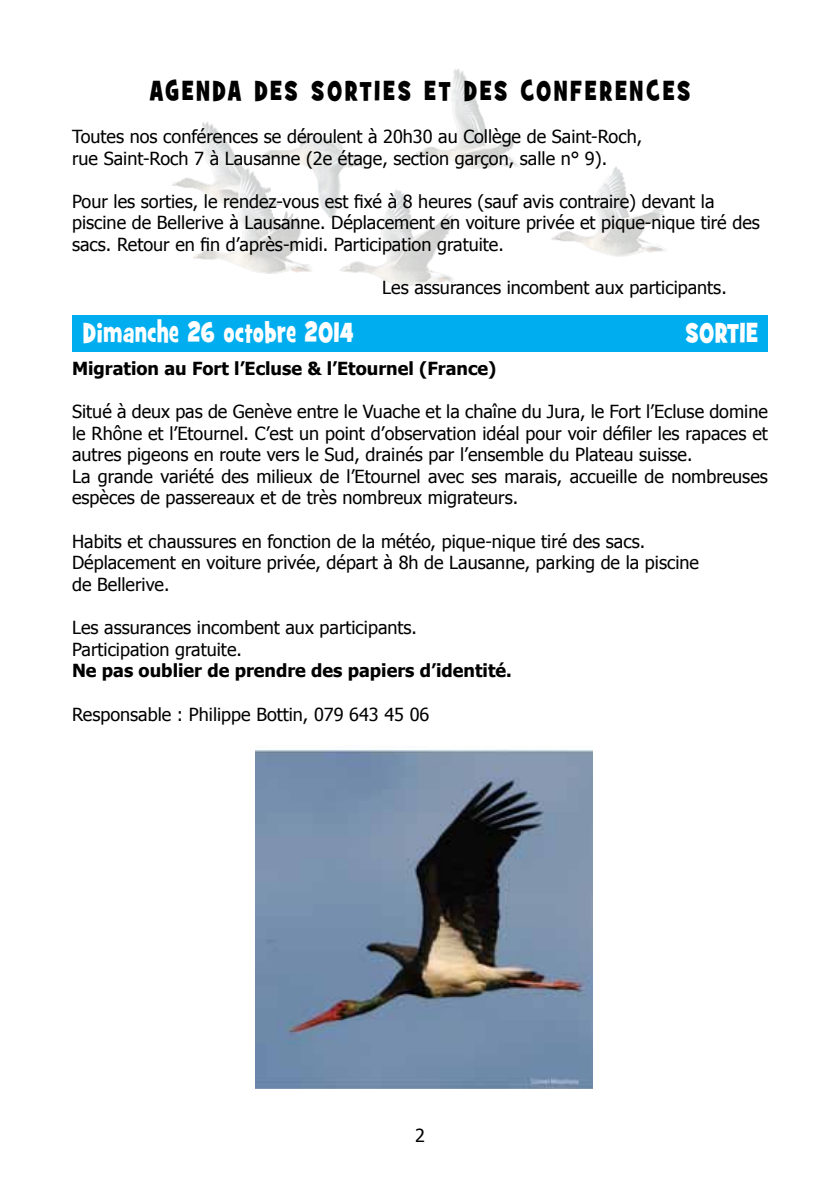
<style>
.page{position:relative;width:840px;height:1191px;background:#fff}
.page>*{position:absolute;margin:0;border:0;box-sizing:border-box;transform-origin:0 0}
.t1{font:700 28px "Grilled Cheese BTN Cn";letter-spacing:.11em;color:#000}
.t2{font:700 28px "Grilled Cheese BTN Cn";letter-spacing:.03em;color:#fff}
.t3{font:18px/21.6px "Tahoma";color:#000}
.t4{font:700 18px "Tahoma";color:#000}
</style>
<div class="page">
<img style="left:172px;top:69px;width:492px;height:217px">
<div style="left:72px;top:315px;width:695px;height:36px;background:#00aeef"></div>
<img style="left:255px;top:749px;width:336px;height:340px">
<h1 class="t1" style="left:150px;top:72px;width:542px">AGENDA DES SORTIES ET DES CONFERENCES</h1>
<p class="t3" style="left:72px;top:125px;width:571px">Toutes nos conférences se déroulent à 20h30 au Collège de Saint-Roch, rue Saint-Roch 7 à Lausanne (2e étage, section garçon, salle n° 9).</p>
<p class="t3" style="left:72px;top:190px;width:689px">Pour les sorties, le rendez-vous est fixé à 8 heures (sauf avis contraire) devant la piscine de Bellerive à Lausanne. Déplacement en voiture privée et pique-nique tiré des sacs. Retour en fin d’après-midi. Participation gratuite.</p>
<p class="t3" style="left:382px;top:276px;width:346px">Les assurances incombent aux participants.</p>
<h1 class="t2" style="left:83px;top:315px;width:271px">Dimanche 26 octobre 2014</h1>
<h1 class="t2" style="left:685px;top:315px;width:74px">SORTIE</h1>
<p class="t4" style="left:72px;top:356px;width:425px">Migration au Fort l’Ecluse &amp; l’Etournel (France)</p>
<p class="t3" style="left:72px;top:400px;width:697px">Situé à deux pas de Genève entre le Vuache et la chaîne du Jura, le Fort l’Ecluse domine le Rhône et l’Etournel. C’est un point d’observation idéal pour voir défiler les rapaces et autres pigeons en route vers le Sud, drainés par l’ensemble du Plateau suisse.<br>La grande variété des milieux de l’Etournel avec ses marais, accueille de nombreuses espèces de passereaux et de très nombreux migrateurs.</p>
<p class="t3" style="left:72px;top:529px;width:628px">Habits et chaussures en fonction de la météo, pique-nique tiré des sacs.<br>Déplacement en voiture privée, départ à 8h de Lausanne, parking de la piscine de Bellerive.</p>
<p class="t3" style="left:72px;top:616px;width:346px">Les assurances incombent aux participants.<br>Participation gratuite.</p>
<p class="t4" style="left:72px;top:658px;width:441px">Ne pas oublier de prendre des papiers d’identité.</p>
<p class="t3" style="left:72px;top:702px;width:358px">Responsable : Philippe Bottin, 079 643 45 06</p>
<p class="t3" style="left:415px;top:1124px;width:11px">2</p>
</div>
